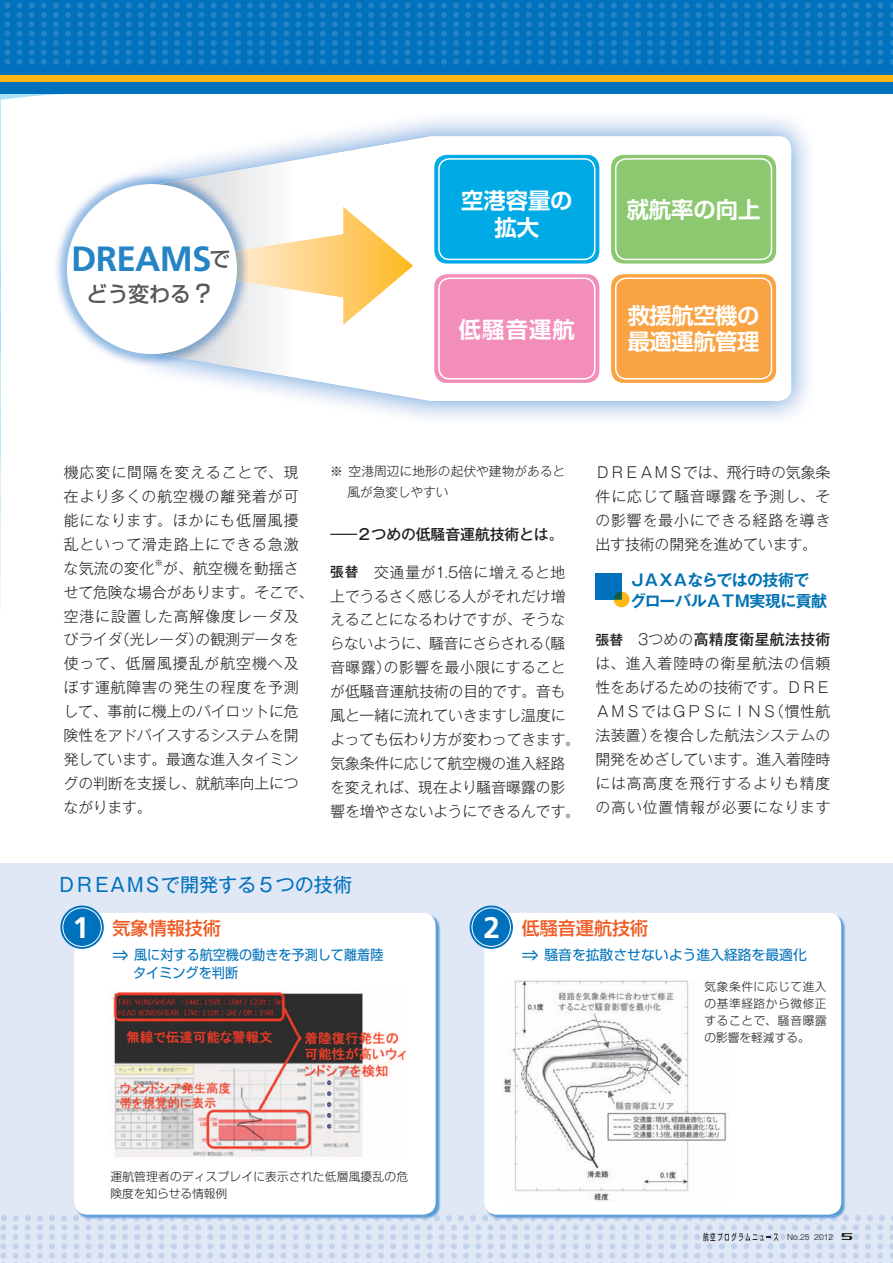
<style>
.page{position:relative;width:893px;height:1263px;background:#fff}
.page>*{position:absolute;margin:0;border:0;box-sizing:border-box;transform-origin:0 0}
.t1{font:700 35.1px "Frutiger";letter-spacing:-.02em;color:#2484c6}
.t2{font:700 29.85px "Frutiger";color:#fff}
.t3{font:22.35px/26.5px "Shin Go Pro De Bold 90 msp RKSJ H";color:#fff;text-align:center}
.t4{font:22.35px/26.5px "Shin Go Pro De Bold 90 msp RKSJ H";letter-spacing:-.02em;color:#fff}
.t5{font:21.3px "Shin Go Pro Medium 90 msp RKSJ H";letter-spacing:-.02em;color:#58595b}
.t6{font:19.2px "Gothic MB101 Pro Regular 90 msp RKSJ H";color:#0071bc}
.t7{font:18px "Shin Go Pro Medium 90 msp RKSJ H";color:#f15a22}
.t8{font:15.9px/20.2px "Gothic MB101 Pro De Bold 90 msp RKSJ H";letter-spacing:-.05em;color:#0072b4}
.t9{font:14.85px/23.9px "Gothic MB101 Pro Light 90 msp RKSJ H";letter-spacing:.005em;color:#231f20;text-align:justify}
.t10{font:14.85px "Gothic MB101 Pro Medium 90 msp RKSJ H";letter-spacing:.025em;color:#231f20}
.t11{font:14.85px "Gothic MB101 Pro Medium 90 msp RKSJ H";letter-spacing:-.005em;color:#231f20;scale:1.8 1}
.t12{font:13.8px/17.5px "Shin Go Pro Regular 90 msp RKSJ H";color:#0071bc;scale:.95 1}
.t13{font:13.8px "Shin Go Pro Regular 90 msp RKSJ H";color:#0071bc}
.t14{font:12.75px/20.7px "Gothic MB101 Pro Light 90 msp RKSJ H";color:#231f20}
.t15{font:11.7px/17px "Shin Go Pro Light 90 msp RKSJ H";letter-spacing:.02em;color:#231f20}
.t16{font:8.7px "Gothic MB101 Pro Light 90 msp RKSJ H";color:#231f20}
.t17{font:300 8.55px "Helvetica Neue";color:#231f20}
.s1{font-family:"Shin Go Pro Medium 90 msp RKSJ H";font-weight:400;font-size:21.3px;color:#58595b}
.s2{font-size:24.45px}
.s3{font-family:"Gothic MB101 Pro Medium 90 msp RKSJ H";font-size:13.8px}
.s4{font-size:13.8px}
.s5{font-family:"Gothic MB101 Pro Light 90 msp RKSJ H"}
.s6{font-size:16.95px}
</style>
<div class="page">
<div style="left:0;top:863px;width:893px;height:400px;background:#e0e7f5"></div>
<img style="left:0;top:100px;width:1px;height:509px">
<div style="left:0;top:0;width:893px;height:94px;background:#0071bc"></div>
<svg style="left:4px;top:3px;width:889px;height:62px"></svg>
<div style="left:0;top:75px;width:893px;height:7px;background:#fdb813"></div>
<div style="left:595px;top:573px;width:27px;height:27px;background:#0071bc"></div>
<svg style="left:614px;top:592px;width:15px;height:15px"></svg>
<img style="left:150px;top:118px;width:660px;height:301px">
<svg style="left:228px;top:136px;width:563px;height:265px"></svg>
<svg style="left:249px;top:206px;width:164px;height:119px"></svg>
<img style="left:56px;top:170px;width:100px;height:196px">
<img style="left:156px;top:170px;width:93px;height:196px">
<img style="left:235px;top:249px;width:14px;height:34px">
<div style="left:67px;top:184px;width:170px;height:170px;background:#fff;border-radius:50%"></div>
<div style="left:434px;top:155px;width:165px;height:109px;background:#00aae5;border-radius:13px"></div>
<div style="left:434px;top:274px;width:165px;height:109px;background:#f38ebb;border-radius:13px"></div>
<div style="left:611px;top:155px;width:165px;height:109px;background:#8bc86f;border-radius:13px"></div>
<div style="left:611px;top:274px;width:165px;height:109px;background:#f9a343;border-radius:13px"></div>
<div style="left:438px;top:158px;width:157px;height:102px;border:2px solid #fff;border-radius:11px"></div>
<div style="left:438px;top:278px;width:157px;height:102px;border:2px solid #fff;border-radius:11px"></div>
<div style="left:615px;top:158px;width:157px;height:102px;border:2px solid #fff;border-radius:11px"></div>
<div style="left:615px;top:278px;width:157px;height:102px;border:2px solid #fff;border-radius:11px"></div>
<div style="left:74px;top:913px;width:362px;height:302px;background:#fff;border-radius:13px"></div>
<div style="left:60px;top:906px;width:44px;height:43px;background:#0071bc;border-radius:50%"></div>
<div style="left:62px;top:907px;width:40px;height:40px;border:1px solid #fff;border-radius:50%"></div>
<img style="left:110px;top:990px;width:296px;height:168px">
<div style="left:484px;top:913px;width:357px;height:302px;background:#fff;border-radius:13px"></div>
<div style="left:469px;top:906px;width:44px;height:43px;background:#0071bc;border-radius:50%"></div>
<div style="left:471px;top:907px;width:40px;height:40px;border:1px solid #fff;border-radius:50%"></div>
<img style="left:504px;top:979px;width:224px;height:222px">
<svg style="left:0;top:1215px;width:893px;height:48px"></svg>
<h1 class="t1" style="left:71px;top:245px;width:161px">DREAMS<span class="s1">で</span></h1>
<h3 class="t5" style="left:87px;top:286px;width:130px">どう変わる<span class="s2">？</span></h3>
<h3 class="t3" style="left:461px;top:191px;width:113px">空港容量の拡大</h3>
<h3 class="t3" style="left:627px;top:200px;width:135px">就航率の向上</h3>
<h3 class="t3" style="left:459px;top:319px;width:118px">低騒音運航</h3>
<h3 class="t4" style="left:628px;top:305px;width:133px">救援航空機の最適運航管理</h3>
<p class="t9" style="left:64px;top:463px;width:236px">機応変に間隔を変えることで、現在より多くの航空機の離発着が可能になります。ほかにも低層風擾乱といって滑走路上にできる急激な気流の変化</p>
<p class="t16" style="left:154px;top:560px;width:10px">※</p>
<p class="t9" style="left:63px;top:558px;width:251px;text-align:left;text-indent:100px">が、航空機を動揺させて危険な場合があります。そこで、空港に設置した高解像度レーダ及びライダ（光レーダ）の観測データを使って、低層風擾乱が航空機へ及ぼす運航障害の発生の程度を予測して、事前に機上のパイロットに危険性をアドバイスするシステムを開発しています。最適な進入タイミングの判断を支援し、就航率向上につながります。</p>
<p class="t14" style="left:347px;top:463px;width:219px;text-indent:-17px">※ 空港周辺に地形の起伏や建物があると風が急変しやすい</p>
<p class="t11" style="left:330px;top:529px;width:131px">―２つめの低騒音運航技術とは。</p>
<p class="t9" style="left:330px;top:562px;width:251px;text-align:left"><span class="s3">張替</span>　交通量が1.5倍に増えると地上でうるさく感じる人がそれだけ増えることになるわけですが、そうならないように、騒音にさらされる（騒音曝露）の影響を最小限にすることが低騒音運航技術の目的です。音も風と一緒に流れていきますし温度によっても伝わり方が変わってきます。気象条件に応じて航空機の進入経路を変えれば、現在より騒音曝露の影響を増やさないようにできるんです。</p>
<p class="t9" style="left:595px;top:463px;width:237px">ＤＲＥＡＭＳでは、飛行時の気象条件に応じて騒音曝露を予測し、その影響を最小にできる経路を導き出す技術の開発を進めています。</p>
<p class="t8" style="left:629px;top:572px;width:199px">ＪＡＸＡならではの技術でグローバルＡＴＭ実現に貢献</p>
<p class="t10" style="left:595px;top:634px;width:236px"><span class="s4">張替</span><span class="s5">　3つめの</span>高精度衛星航法技術</p>
<p class="t9" style="left:595px;top:654px;width:237px">は、進入着陸時の衛星航法の信頼性をあげるための技術です。ＤＲＥＡＭＳではＧＰＳにＩＮＳ（慣性航法装置）を複合した航法システムの開発をめざしています。進入着陸時には高高度を飛行するよりも精度の高い位置情報が必要になります</p>
<p class="t6" style="left:57px;top:878px;width:296px">ＤＲＥＡＭＳで開発する５つの技術</p>
<p class="t7" style="left:113px;top:921px;width:110px">気象情報技術</p>
<p class="t12" style="left:113px;top:948px;width:287px"><span class="s6">⇒</span> 風に対する航空機の動きを予測して離着陸　 タイミングを判断</p>
<h2 class="t2" style="left:483px;top:916px;width:18px">2</h2>
<h2 class="t2" style="left:72px;top:916px;width:18px">1</h2>
<p class="t7" style="left:522px;top:921px;width:128px">低騒音運航技術</p>
<p class="t13" style="left:522px;top:950px;width:287px"><span class="s6">⇒</span> 騒音を拡散させないよう進入経路を最適化</p>
<p class="t15" style="left:704px;top:980px;width:124px;text-align:justify">気象条件に応じて進入の基準経路から微修正することで、騒音曝露の影響を軽減する。</p>
<p class="t15" style="left:110px;top:1170px;width:299px">運航管理者のディスプレイに表示された低層風擾乱の危険度を知らせる情報例</p>
<p class="t17" style="left:787px;top:1234px;width:48px">No.25 2012</p>
</div>
